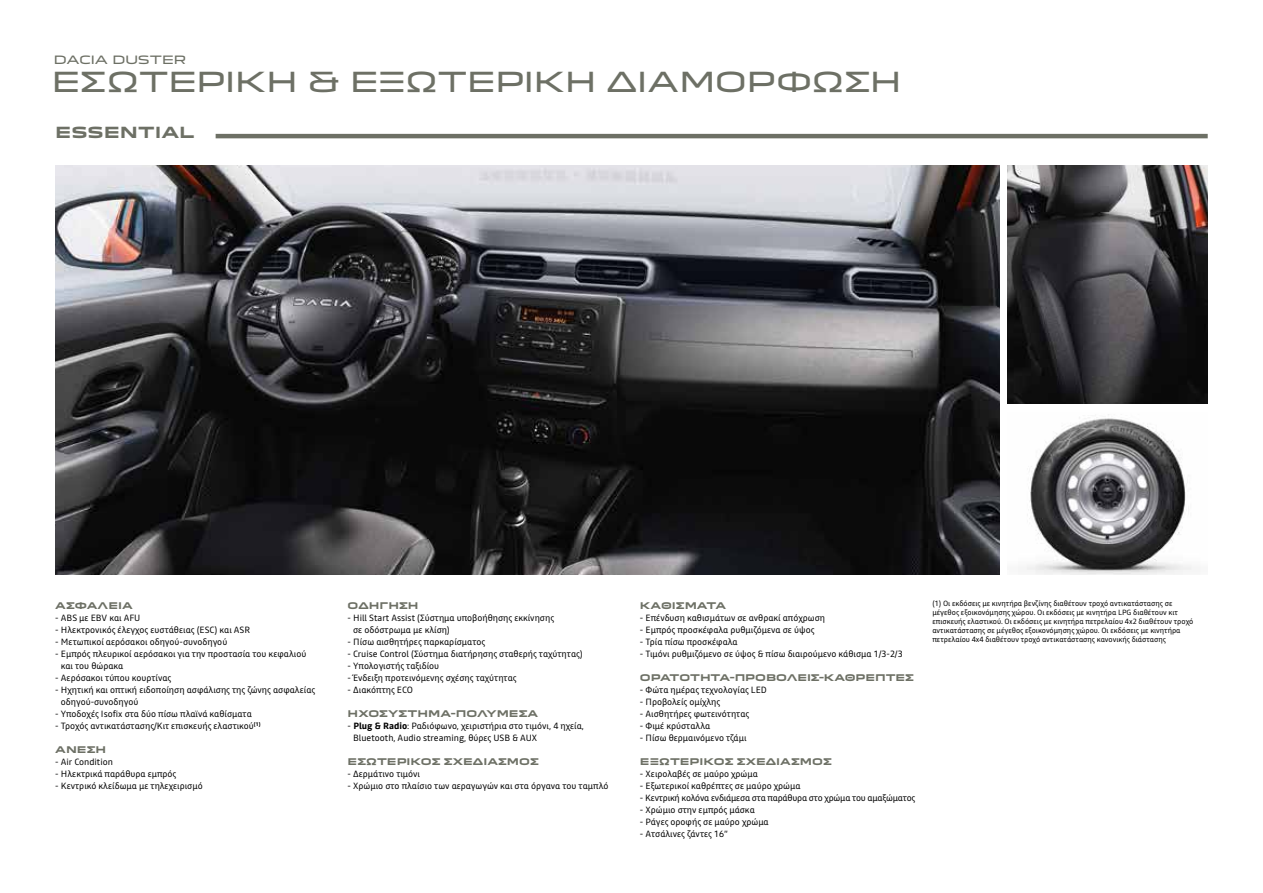
<style>
.page{position:relative;width:1263px;height:893px;background:#fff}
.page>*{position:absolute;margin:0;border:0;box-sizing:border-box;transform-origin:0 0}
.t1{font:27px "Dacia Block Extended";letter-spacing:-.02em;color:#6d7065}
.t2{font:700 15px "Dacia Block Extended";color:#6d7065}
.t3{font:11.25px "Dacia Block Extended";letter-spacing:-.045em;color:#6d7065}
.t4{font:9px/12px "Read";color:#000}
.t5{font:700 9px "Dacia Block Extended";color:#6d7065}
.t6{font:9px "Read";letter-spacing:-.02em;color:#000}
.t7{font:7.5px/9px "Read";color:#000}
.s1{font-weight:700}
</style>
<div class="page">
<img style="left:55px;top:166px;width:944px;height:408px">
<img style="left:1008px;top:166px;width:200px;height:238px">
<img style="left:1026px;top:414px;width:166px;height:160px">
<hr style="left:216px;top:134px;width:992px;height:4px;background:#6d7065">
<p class="t3" style="left:54px;top:50px;width:134px">DACIA DUSTER</p>
<h1 class="t1" style="left:51px;top:61px;width:852px">ΕΣΩΤΕΡΙΚΗ &amp; ΕΞΩΤΕΡΙΚΗ ΔΙΑΜΟΡΦΩΣΗ</h1>
<h2 class="t2" style="left:55px;top:124px;width:141px">ESSENTIAL</h2>
<p class="t5" style="left:55px;top:600px;width:79px">ΑΣΦΑΛΕΙΑ</p>
<p class="t4" style="left:55px;top:612px;width:87px">- ABS με EBV και AFU</p>
<p class="t4" style="left:55px;top:624px;width:196px">- Ηλεκτρονικός έλεγχος ευστάθειας (ESC) και ASR</p>
<p class="t4" style="left:55px;top:636px;width:173px">- Μετωπικοί αερόσακοι οδηγού-συνοδηγού</p>
<p class="t4" style="left:61px;top:648px;width:247px;text-indent:-6px">- Εμπρός πλευρικοί αερόσακοι για την προστασία του κεφαλιού και του θώρακα</p>
<p class="t4" style="left:55px;top:672px;width:117px">- Αερόσακοι τύπου κουρτίνας</p>
<p class="t4" style="left:61px;top:684px;width:256px;text-indent:-6px">- Ηχητική και οπτική ειδοποίηση ασφάλισης της ζώνης ασφαλείας οδηγού-συνοδηγού</p>
<p class="t4" style="left:55px;top:708px;width:198px">- Υποδοχές Isofix στα δύο πίσω πλαϊνά καθίσματα</p>
<p class="t4" style="left:55px;top:720px;width:207px">- Τροχός αντικατάστασης/Κιτ επισκευής ελαστικού<sup>(1)</sup></p>
<p class="t5" style="left:55px;top:744px;width:52px">ΑΝΕΣΗ</p>
<p class="t4" style="left:55px;top:756px;width:59px">- Air Condition</p>
<p class="t4" style="left:55px;top:768px;width:123px">- Ηλεκτρικά παράθυρα εμπρός</p>
<p class="t4" style="left:55px;top:780px;width:149px">- Κεντρικό κλείδωμα με τηλεχειρισμό</p>
<p class="t5" style="left:348px;top:600px;width:72px">ΟΔΗΓΗΣΗ</p>
<p class="t4" style="left:353px;top:612px;width:202px;text-indent:-6px">- Hill Start Assist (Σύστημα υποβοήθησης εκκίνησης σε οδόστρωμα με κλίση)</p>
<p class="t4" style="left:348px;top:636px;width:139px">- Πίσω αισθητήρες παρκαρίσματος</p>
<p class="t4" style="left:348px;top:648px;width:237px">- Cruise Control (Σύστημα διατήρησης σταθερής ταχύτητας)</p>
<p class="t4" style="left:348px;top:660px;width:93px">- Υπολογιστής ταξιδίου</p>
<p class="t4" style="left:348px;top:672px;width:170px">- Ένδειξη προτεινόμενης σχέσης ταχύτητας</p>
<p class="t4" style="left:348px;top:684px;width:67px">- Διακόπτης ECO</p>
<p class="t5" style="left:348px;top:708px;width:192px">ΗΧΟΣΥΣΤΗΜΑ-ΠΟΛΥΜΕΣΑ</p>
<p class="t4" style="left:353px;top:720px;width:232px;text-indent:-6px">- <span class="s1">Plug &amp; Radiο</span>: Ραδιόφωνο, χειριστήρια στο τιμόνι, 4 ηχεία,<br>Bluetooth, Audio streaming, θύρες USB &amp; AUX</p>
<p class="t5" style="left:348px;top:756px;width:193px">ΕΣΩΤΕΡΙΚΟΣ ΣΧΕΔΙΑΣΜΟΣ</p>
<p class="t4" style="left:348px;top:768px;width:74px">- Δερμάτινο τιμόνι</p>
<p class="t4" style="left:348px;top:780px;width:262px">- Χρώμιο στο πλαίσιο των αεραγωγών και στα όργανα του ταμπλό</p>
<p class="t5" style="left:640px;top:600px;width:88px">ΚΑΘΙΣΜΑΤΑ</p>
<p class="t4" style="left:640px;top:612px;width:187px">- Επένδυση καθισμάτων σε ανθρακί απόχρωση</p>
<p class="t4" style="left:640px;top:624px;width:176px">- Εμπρός προσκέφαλα ρυθμιζόμενα σε ύψος</p>
<p class="t4" style="left:640px;top:636px;width:99px">- Τρία πίσω προσκέφαλα</p>
<p class="t4" style="left:640px;top:648px;width:264px">- Τιμόνι ρυθμιζόμενο σε ύψος &amp; πίσω διαιρούμενο κάθισμα 1/3-2/3</p>
<p class="t5" style="left:640px;top:672px;width:276px">ΟΡΑΤΟΤΗΤΑ-ΠΡΟΒΟΛΕΙΣ-ΚΑΘΡΕΠΤΕΣ</p>
<p class="t4" style="left:640px;top:684px;width:128px">- Φώτα ημέρας τεχνολογίας LED</p>
<p class="t4" style="left:640px;top:696px;width:82px">- Προβολείς ομίχλης</p>
<p class="t4" style="left:640px;top:708px;width:111px">- Αισθητήρες φωτεινότητας</p>
<p class="t4" style="left:640px;top:720px;width:72px">- Φιμέ κρύσταλλα</p>
<p class="t4" style="left:640px;top:732px;width:108px">- Πίσω θερμαινόμενο τζάμι</p>
<p class="t5" style="left:640px;top:756px;width:193px">ΕΞΩΤΕΡΙΚΟΣ ΣΧΕΔΙΑΣΜΟΣ</p>
<p class="t4" style="left:640px;top:768px;width:119px">- Χειρολαβές σε μαύρο χρώμα</p>
<p class="t4" style="left:640px;top:780px;width:162px">- Εξωτερικοί καθρέπτες σε μαύρο χρώμα</p>
<p class="t6" style="left:640px;top:792px;width:277px">- Κεντρική κολόνα ενδιάμεσα στα παράθυρα στο χρώμα του αμαξώματος</p>
<p class="t4" style="left:640px;top:804px;width:116px">- Χρώμιο στην εμπρός μάσκα</p>
<p class="t4" style="left:640px;top:816px;width:130px">- Ράγες οροφής σε μαύρο χρώμα</p>
<p class="t4" style="left:640px;top:828px;width:89px">- Ατσάλινες ζάντες 16’’</p>
<p class="t7" style="left:932px;top:598px;width:263px">(1) Οι εκδόσεις με κινητήρα βενζίνης διαθέτουν τροχό αντικατάστασης σε μέγεθος εξοικονόμησης χώρου. Οι εκδόσεις με κινητήρα LPG διαθέτουν κιτ επισκευής ελαστικού. Οι εκδόσεις με κινητήρα πετρελαίου 4x2 διαθέτουν τροχό αντικατάστασης σε μέγεθος εξοικονόμησης χώρου. Οι εκδόσεις με κινητήρα πετρελαίου 4x4 διαθέτουν τροχό αντικατάστασης κανονικής διάστασης</p>
</div>
